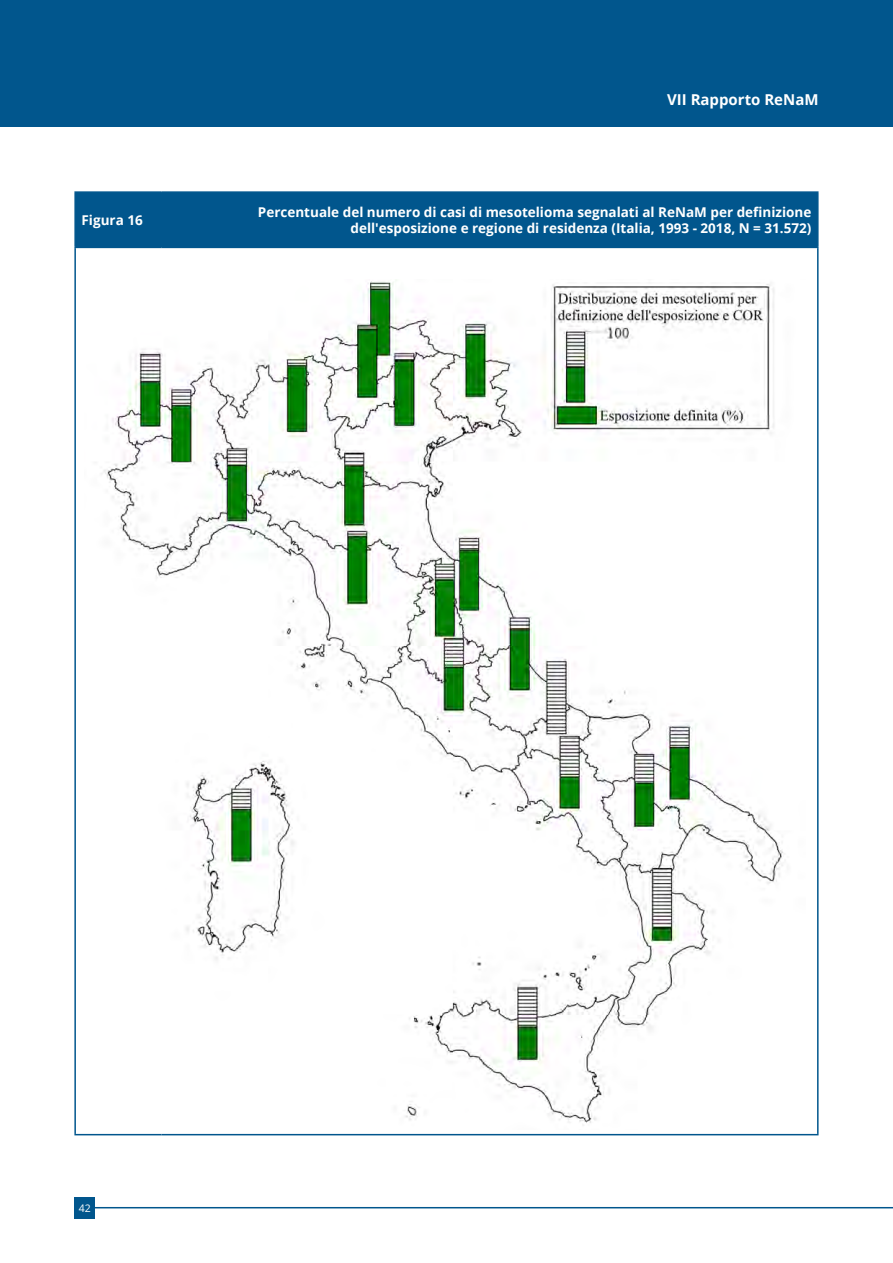
<style>
.page{position:relative;width:893px;height:1263px;background:#fff}
.page>*{position:absolute;margin:0;border:0;box-sizing:border-box;transform-origin:0 0}
.t1{font:700 15px "Open Sans";color:#fff}
.t2{font:700 13.5px "Open Sans";color:#fff}
.t3{font:10.5px "Open Sans";color:#fff}
</style>
<div class="page">
<hr style="left:84px;top:1207px;width:809px;height:1px;background:#01568d">
<div style="left:74px;top:1197px;width:21px;height:21px;background:#01568d"></div>
<div style="left:0;top:0;width:893px;height:127px;background:#01568d"></div>
<div style="left:76px;top:193px;width:741px;height:54px;background:#01568d"></div>
<hr style="left:74px;top:248px;width:2px;height:886px;background:#01568d">
<hr style="left:817px;top:248px;width:2px;height:886px;background:#01568d">
<hr style="left:74px;top:1134px;width:88px;height:1px;background:#01568d">
<hr style="left:162px;top:1134px;width:657px;height:1px;background:#01568d">
<hr style="left:74px;top:191px;width:88px;height:2px;background:#01568d">
<hr style="left:74px;top:193px;width:2px;height:54px;background:#01568d">
<hr style="left:162px;top:191px;width:657px;height:2px;background:#01568d">
<hr style="left:161px;top:193px;width:1px;height:54px;background:#01568d">
<hr style="left:817px;top:193px;width:2px;height:54px;background:#01568d">
<hr style="left:74px;top:247px;width:88px;height:1px;background:#01568d">
<hr style="left:162px;top:247px;width:657px;height:1px;background:#01568d">
<img style="left:101px;top:280px;width:682px;height:846px">
<p class="t2" style="left:82px;top:210px;width:63px">Figura 16</p>
<p class="t1" style="left:667px;top:89px;width:153px">VII Rapporto ReNaM</p>
<p class="t2" style="left:258px;top:202px;width:555px">Percentuale del numero di casi di mesotelioma segnalati al ReNaM per definizione</p>
<p class="t2" style="left:350px;top:219px;width:462px">dell'esposizione e regione di residenza (Italia, 1993 - 2018, N = 31.572)</p>
<p class="t3" style="left:79px;top:1201px;width:14px">42</p>
</div>
